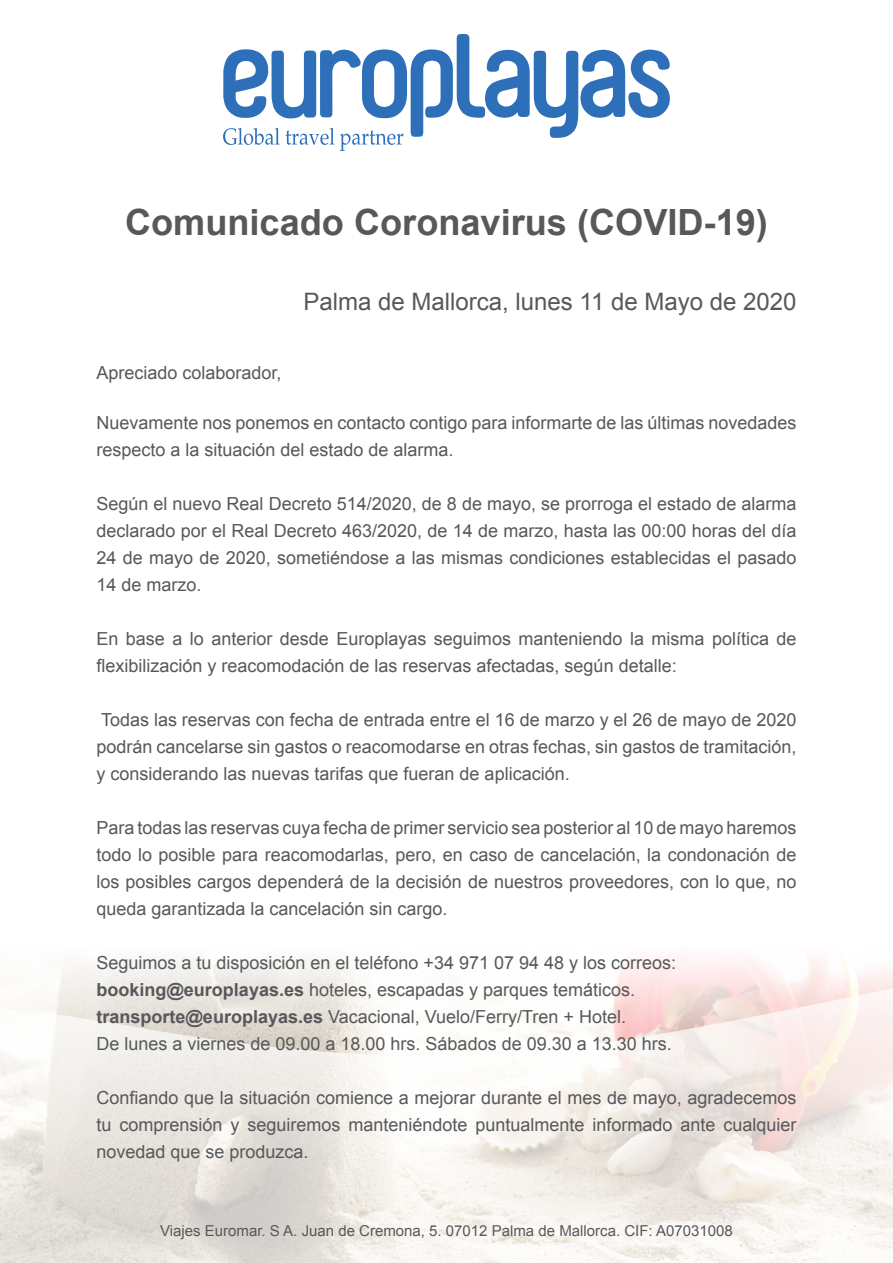
<style>
.page{position:relative;width:893px;height:1263px;background:#fff}
.page>*{position:absolute;margin:0;border:0;box-sizing:border-box;transform-origin:0 0}
.t1{font:700 36.15px "Arial";color:#57585a}
.t2{font:24px "Arial";color:#57585a}
.t3{font:18px/27px "Arial";color:#57585a;text-align:justify}
.t4{font:15px "Arial";color:#57585a}
.s1{font-weight:700}
</style>
<div class="page">
<svg style="left:0;top:957px;width:893px;height:306px"></svg>
<svg style="left:223px;top:34px;width:447px;height:117px"></svg>
<h1 class="t1" style="left:125px;top:198px;width:644px">Comunicado Coronavirus (COVID-19)</h1>
<h2 class="t2" style="left:303px;top:285px;width:495px">Palma de Mallorca, lunes 11 de Mayo de 2020</h2>
<p class="t3" style="left:96px;top:360px;width:187px">Apreciado colaborador,</p>
<p class="t3" style="left:96px;top:410px;width:702px">Nuevamente nos ponemos en contacto contigo para informarte de las últimas novedades respecto a la situación del estado de alarma.</p>
<p class="t3" style="left:96px;top:491px;width:702px">Según el nuevo Real Decreto 514/2020, de 8 de mayo, se prorroga el estado de alarma declarado por el Real Decreto 463/2020, de 14 de marzo, hasta las 00:00 horas del día 24 de mayo de 2020, sometiéndose a las mismas condiciones establecidas el pasado 14 de marzo.</p>
<p class="t3" style="left:96px;top:626px;width:702px">En base a lo anterior desde Europlayas seguimos manteniendo la misma política de flexibilización y reacomodación de las reservas afectadas, según detalle:</p>
<p class="t3" style="left:96px;top:707px;width:702px">Todas las reservas con fecha de entrada entre el 16 de marzo y el 26 de mayo de 2020 podrán cancelarse sin gastos o reacomodarse en otras fechas, sin gastos de tramitación, y considerando las nuevas tarifas que fueran de aplicación.</p>
<p class="t3" style="left:96px;top:815px;width:702px">Para todas las reservas cuya fecha de primer servicio sea posterior al 10 de mayo haremos todo lo posible para reacomodarlas, pero, en caso de cancelación, la condonación de los posibles cargos dependerá de la decisión de nuestros proveedores, con lo que, no queda garantizada la cancelación sin cargo.</p>
<p class="t3" style="left:96px;top:950px;width:581px;text-align:left">Seguimos a tu disposición en el teléfono +34 971 07 94 48 y los correos: <span class="s1">booking@europlayas.es</span> hoteles, escapadas y parques temáticos. <span class="s1">transporte@europlayas.es</span> Vacacional, Vuelo/Ferry/Tren + Hotel.<br>De lunes a viernes de 09.00 a 18.00 hrs. Sábados de 09.30 a 13.30 hrs.</p>
<p class="t3" style="left:96px;top:1085px;width:702px">Confiando que la situación comience a mejorar durante el mes de mayo, agradecemos tu comprensión y seguiremos manteniéndote puntualmente informado ante cualquier novedad que se produzca.</p>
<p class="t4" style="left:160px;top:1220px;width:574px">Viajes Euromar. S A. Juan de Cremona, 5. 07012 Palma de Mallorca. CIF: A07031008</p>
</div>
